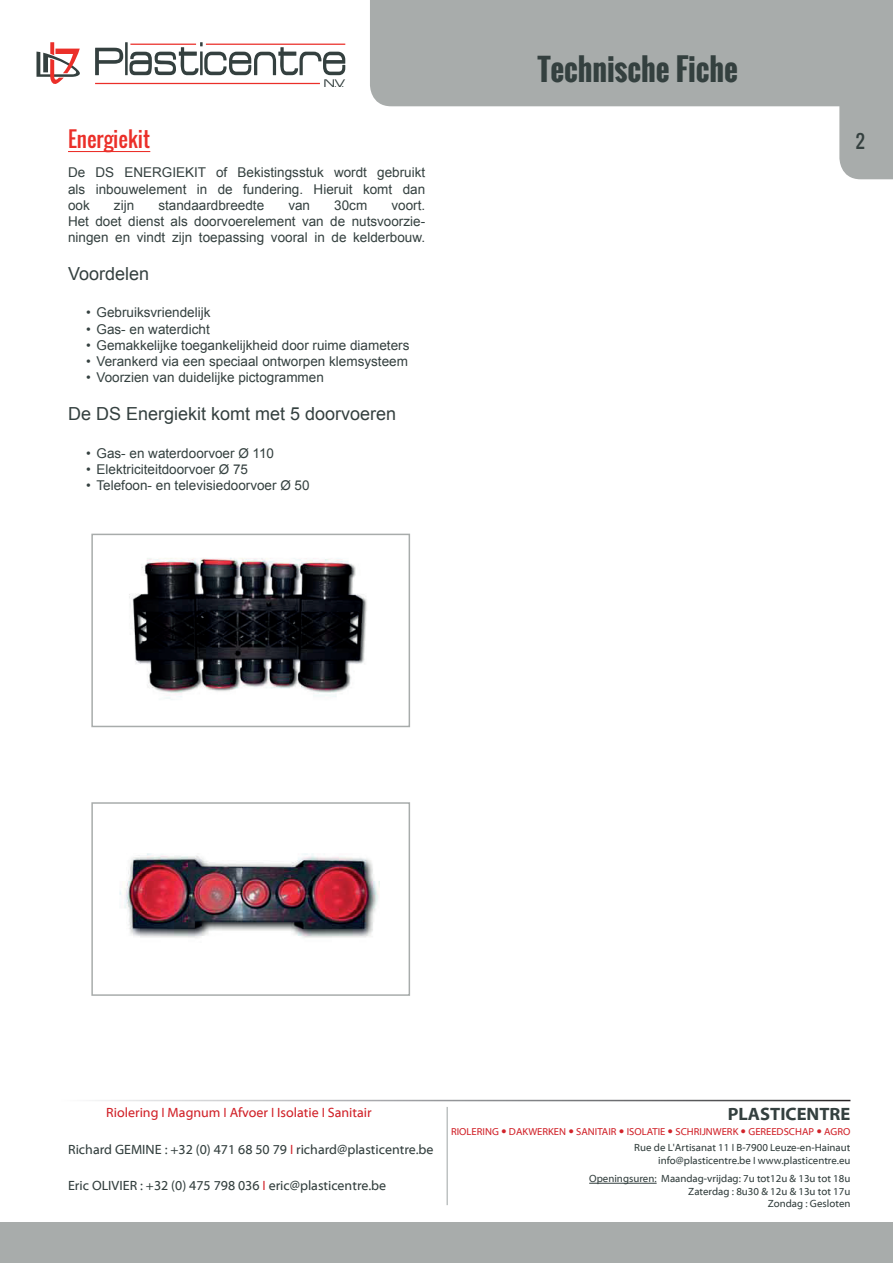
<style>
.page{position:relative;width:893px;height:1263px;background:#fff}
.page>*{position:absolute;margin:0;border:0;box-sizing:border-box;transform-origin:0 0}
.t1{font:700 30px "Oswald";color:#34403f}
.t2{font:21px "Oswald";color:#eb2f29}
.t3{font:18px "Arial";color:#34403f}
.t4{font:700 18px "Myriad Web Pro";color:#34403f}
.t5{font:18px "Oswald";color:#34403f}
.t6{font:13.5px/16.2px "Arial";color:#34403f;text-align:justify}
.t7{font:13.5px "Myriad Web Pro";color:#34403f}
.t8{font:13.5px "Myriad Web Pro";color:#d1232a}
.t9{font:12px "Acens";color:#34403f;scale:1.18 1}
.t10{font:10.5px/12.6px "Myriad Web Pro";color:#34403f;text-align:right}
.t11{font:10.2px "Myriad Web Pro";color:#d1232a}
.s1{font-family:"Myriad Pro"}
.s2{font-family:"Myriad Pro";color:#d1232a}
</style>
<div class="page">
<svg style="left:36px;top:42px;width:44px;height:42px"></svg>
<hr style="left:95px;top:83px;width:225px;height:1px;background:#eb2f29">
<svg style="left:95px;top:48px;width:28px;height:27px"></svg>
<hr style="left:125px;top:42px;width:3px;height:33px;background:#34403f">
<svg style="left:129px;top:42px;width:216px;height:33px"></svg>
<hr style="left:206px;top:44px;width:139px;height:1px;background:#eb2f29">
<div style="left:0;top:1222px;width:893px;height:41px;background:#a8acab"></div>
<svg style="left:370px;top:0;width:523px;height:179px;fill:#a8acab"></svg>
<hr style="left:589px;top:1183px;width:68px;height:1px;background:#34403f">
<hr style="left:446px;top:1107px;width:2px;height:98px;background:#bec2c2">
<hr style="left:68px;top:151px;width:82px;height:1px;background:#eb2f29">
<img style="left:129px;top:558px;width:238px;height:142px">
<div style="left:91px;top:534px;width:319px;height:193px;border:2px solid #a8acab"></div>
<img style="left:119px;top:853px;width:261px;height:85px">
<div style="left:91px;top:802px;width:319px;height:194px;border:2px solid #a8acab"></div>
<p class="t9" style="left:324px;top:77px;width:20px">N.V.</p>
<h2 class="t2" style="left:68px;top:124px;width:84px">Energiekit</h2>
<p class="t6" style="left:68px;top:165px;width:359px">De DS ENERGIEKIT of Bekistingsstuk wordt gebruikt als inbouwelement in de fundering. Hieruit komt dan ook</p>
<p class="t6" style="left:114px;top:197px;width:22px">zijn</p>
<p class="t6" style="left:158px;top:197px;width:107px">standaardbreedte</p>
<p class="t6" style="left:288px;top:197px;width:23px">van</p>
<p class="t6" style="left:334px;top:197px;width:35px">30cm</p>
<p class="t6" style="left:68px;top:197px;width:359px;text-indent:323px">voort.<br>Het doet dienst als doorvoerelement van de nutsvoorzie&shy;ningen en vindt zijn toepassing vooral in de kelderbouw.</p>
<h3 class="t3" style="left:68px;top:262px;width:83px">Voordelen</h3>
<p class="t6" style="left:86px;top:305px;width:126px">• Gebruiksvriendelijk</p>
<p class="t6" style="left:86px;top:321px;width:125px">• Gas- en waterdicht</p>
<p class="t6" style="left:86px;top:337px;width:325px">• Gemakkelijke toegankelijkheid door ruime diameters</p>
<p class="t6" style="left:86px;top:353px;width:323px">• Verankerd via een speciaal ontworpen klemsysteem</p>
<p class="t6" style="left:86px;top:369px;width:239px">• Voorzien van duidelijke pictogrammen</p>
<h3 class="t3" style="left:68px;top:402px;width:330px">De DS Energiekit komt met 5 doorvoeren</h3>
<p class="t6" style="left:86px;top:445px;width:190px">• Gas- en waterdoorvoer Ø 110</p>
<p class="t6" style="left:86px;top:461px;width:164px">• Elektriciteitdoorvoer Ø 75</p>
<p class="t6" style="left:86px;top:477px;width:225px">• Telefoon- en televisiedoorvoer Ø 50</p>
<h1 class="t1" style="left:538px;top:47px;width:202px">Technische Fiche</h1>
<h3 class="t5" style="left:856px;top:128px;width:10px">2</h3>
<p class="t8" style="left:106px;top:1105px;width:267px">Riolering <span class="s1">І</span> Magnum <span class="s1">І</span> Afvoer <span class="s1">І</span> Isolatie <span class="s1">І</span> Sanitair</p>
<h3 class="t4" style="left:728px;top:1104px;width:124px">PLASTICENTRE</h3>
<p class="t11" style="left:451px;top:1126px;width:401px">RIOLERING DAKWERKEN SANITAIR ISOLATIE SCHRIJNWERK GEREEDSCHAP AGRO</p>
<p class="t10" style="left:634px;top:1141px;width:218px">Rue de L'Artisanat 11 <span class="s1">І</span> B-7900 Leuze-en-Hainaut info@plasticentre.be <span class="s1">І</span> www.plasticentre.eu</p>
<p class="t10" style="left:589px;top:1172px;width:263px">Openingsuren: Maandag-vrijdag: 7u tot12u &amp; 13u tot 18u<br>Zaterdag : 8u30 &amp; 12u &amp; 13u tot 17u<br>Zondag : Gesloten</p>
<p class="t7" style="left:68px;top:1142px;width:367px">Richard GEMINE : +32 (0) 471 68 50 79 <span class="s2">І</span> richard@plasticentre.be</p>
<p class="t7" style="left:68px;top:1178px;width:320px">Eric OLIVIER : +32 (0) 475 798 036 <span class="s2">І</span> eric@plasticentre.be</p>
</div>
